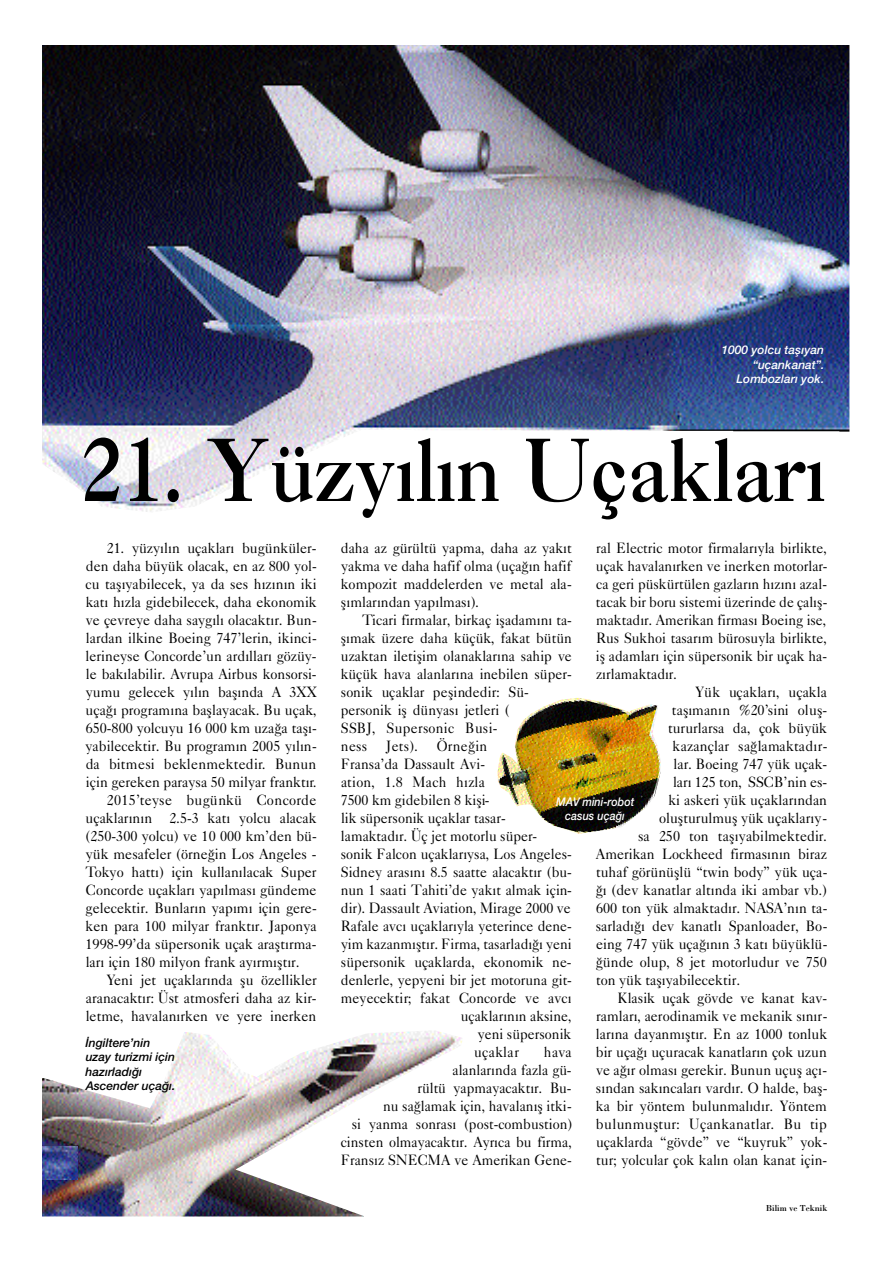
<style>
.page{position:relative;width:893px;height:1263px;background:#fff}
.page>*{position:absolute;margin:0;border:0;box-sizing:border-box;transform-origin:0 0}
.t1{font:85.5px "Caslon Three";color:#000;scale:.85 1}
.t2{font:15px/18px "Caslon Five Forty";color:#000;text-align:justify;scale:.94 1}
.t3{font:15px/18px "Caslon Five Forty";color:#000;scale:.93 1}
.t4{font:15px "Caslon Five Forty";letter-spacing:.02em;color:#000;scale:.94 1}
.t5{font:15px "Caslon Five Forty";letter-spacing:.025em;color:#000;scale:.93 1}
.t6{font:italic 500 12px/14.4px "Helvetica Neue";color:#000}
.t7{font:italic 500 12px/14.4px "Helvetica Neue";color:#fff;text-align:right}
.t8{font:italic 500 12px/14.7px "Helvetica Neue";color:#fff;text-align:center;scale:.9 1}
.t9{font:9px "Bodoni";color:#000}
</style>
<div class="page">
<img style="left:42px;top:45px;width:807px;height:467px">
<img style="left:497px;top:698px;width:163px;height:136px">
<img style="left:42px;top:1031px;width:420px;height:185px">
<img style="left:42px;top:1147px;width:36px;height:32px">
<p class="t7" style="left:721px;top:344px;width:105px">1000 yolcu taşıyan “uçankanat”.<br>Lombozları yok.</p>
<h1 class="t1" style="left:82px;top:438px;width:876px">21. Yüzyılın Uçakları</h1>
<p class="t2" style="left:107px;top:540px;width:225px">21. yüzyılın uçakları bugünküler-</p>
<p class="t2" style="left:86px;top:558px;width:247px">den daha büyük olacak, en az 800 yol-</p>
<p class="t2" style="left:86px;top:576px;width:247px">cu taşıyabilecek, ya da ses hızının iki</p>
<p class="t2" style="left:86px;top:594px;width:247px">katı hızla gidebilecek, daha ekonomik</p>
<p class="t2" style="left:86px;top:612px;width:247px">ve çevreye daha saygılı olacaktır. Bun-</p>
<p class="t2" style="left:86px;top:630px;width:247px">lardan ilkine Boeing 747’lerin, ikinci-</p>
<p class="t2" style="left:86px;top:648px;width:247px">lerineyse Concorde’un ardılları gözüy-</p>
<p class="t2" style="left:86px;top:666px;width:247px">le bakılabilir. Avrupa Airbus konsorsi-</p>
<p class="t2" style="left:86px;top:684px;width:247px">yumu gelecek yılın başında A 3XX</p>
<p class="t2" style="left:86px;top:702px;width:247px">uçağı programına başlayacak. Bu uçak,</p>
<p class="t2" style="left:86px;top:720px;width:247px">650-800 yolcuyu 16 000 km uzağa taşı-</p>
<p class="t2" style="left:86px;top:738px;width:247px">yabilecektir. Bu programın 2005 yılın-</p>
<p class="t2" style="left:86px;top:756px;width:247px">da bitmesi beklenmektedir. Bunun</p>
<p class="t2" style="left:86px;top:774px;width:247px">için gereken paraysa 50 milyar franktır.</p>
<p class="t2" style="left:107px;top:792px;width:224px">2 0 1 5 ’teyse bugünkü Concord e</p>
<p class="t2" style="left:86px;top:810px;width:247px">uçaklarının 2.5-3 katı yolcu alacak</p>
<p class="t2" style="left:86px;top:828px;width:247px">(250-300 yolcu) ve 10 000 km’den bü-</p>
<p class="t2" style="left:86px;top:846px;width:247px">yük mesafeler (örneğin Los Angeles -</p>
<p class="t2" style="left:86px;top:864px;width:247px">Tokyo hattı) için kullanılacak Super</p>
<p class="t2" style="left:86px;top:882px;width:247px">Concorde uçakları yapılması gündeme</p>
<p class="t2" style="left:86px;top:900px;width:247px">gelecektir. Bunların yapımı için gere-</p>
<p class="t2" style="left:86px;top:918px;width:247px">ken para 100 milyar franktır. Japonya</p>
<p class="t2" style="left:86px;top:936px;width:247px">1998-99’da süpersonik uçak araştırma-</p>
<p class="t2" style="left:86px;top:954px;width:229px">ları için 180 milyon frank ayırmıştır.</p>
<p class="t2" style="left:107px;top:972px;width:225px">Yeni jet uçaklarında şu özellikler</p>
<p class="t2" style="left:86px;top:990px;width:247px">aranacaktır: Üst atmosferi daha az kir-</p>
<p class="t2" style="left:86px;top:1008px;width:247px">letme, havalanırken ve yere inerken</p>
<p class="t6" style="left:86px;top:1037px;width:91px">İngiltere’nin uzay turizmi için hazırladığı<br>Ascender uçağı.</p>
<p class="t2" style="left:341px;top:540px;width:247px">daha az gürültü yapma, daha az yakıt yakma ve daha hafif olma (uçağın hafif kompozit maddelerden ve metal ala&shy;şımlarından yapılması).</p>
<p class="t3" style="left:341px;top:612px;width:250px;text-indent:21px">Ticari firmalar, birkaç işadamını ta&shy;şımak üzere daha küçük, fakat bütün uzaktan iletişim olanaklarına sahip ve küçük hava alanlarına inebilen süper&shy;sonik uçaklar peşindedir: Sü&shy;personik iş dünyası jetleri (<br>SSBJ, Supersonic Busi-<br>ness</p>
<p class="t3" style="left:596px;top:540px;width:250px">ral Electric motor firmalarıyla birlikte,</p>
<p class="t3" style="left:596px;top:558px;width:250px">uçak havalanırken ve inerken motorlar-</p>
<p class="t3" style="left:596px;top:576px;width:250px">ca geri püskürtülen gazların hızını azal-</p>
<p class="t3" style="left:596px;top:594px;width:250px">tacak bir boru sistemi üzerinde de çalış-</p>
<p class="t3" style="left:596px;top:612px;width:249px">maktadır. Amerikan firması Boeing ise,</p>
<p class="t3" style="left:596px;top:630px;width:250px">Rus Sukhoi tasarım bürosuyla birlikte,</p>
<p class="t3" style="left:596px;top:648px;width:250px">iş adamları için süpersonik bir uçak ha-</p>
<p class="t3" style="left:596px;top:666px;width:88px">zırlamaktadır.</p>
<p class="t2" style="left:695px;top:684px;width:141px">Yük uçakları, uçakla</p>
<p class="t2" style="left:671px;top:702px;width:167px">taşımanın %20’sini oluş-</p>
<p class="t2" style="left:668px;top:720px;width:171px">tururlarsa da, çok büyük</p>
<p class="t2" style="left:672px;top:738px;width:166px">kazançlar sağlamaktadır-</p>
<p class="t2" style="left:673px;top:756px;width:165px">lar. Boeing 747 yük uçak-</p>
<p class="t2" style="left:673px;top:774px;width:165px">ları 125 ton, SSCB’nin es-</p>
<p class="t2" style="left:668px;top:792px;width:170px">ki askeri yük uçaklarından</p>
<p class="t2" style="left:659px;top:810px;width:180px">oluşturulmuş yük uçaklarıy-</p>
<p class="t2" style="left:638px;top:828px;width:202px">sa 250 ton taşıyabilmektedir.</p>
<p class="t2" style="left:596px;top:846px;width:247px">Amerikan Lockheed firmasının biraz</p>
<p class="t2" style="left:596px;top:864px;width:248px">tuhaf görünüşlü “twin body” yük uça-</p>
<p class="t2" style="left:596px;top:882px;width:247px">ğı (dev kanatlar altında iki ambar vb.)</p>
<p class="t2" style="left:596px;top:900px;width:248px">600 ton yük almaktadır. NASA’nın ta-</p>
<p class="t2" style="left:595px;top:918px;width:248px">sarladığı dev kanatlı Spanloader, Bo-</p>
<p class="t2" style="left:596px;top:936px;width:248px">eing 747 yük uçağının 3 katı büyüklü-</p>
<p class="t2" style="left:596px;top:954px;width:247px">ğünde olup, 8 jet motorludur ve 750</p>
<p class="t2" style="left:596px;top:972px;width:155px">ton yük taşıyabilecektir.</p>
<p class="t2" style="left:617px;top:990px;width:225px">Klasik uçak gövde ve kanat kav-</p>
<p class="t2" style="left:596px;top:1008px;width:248px">ramları, aerodinamik ve mekanik sınır-</p>
<p class="t2" style="left:596px;top:1026px;width:247px">larına dayanmıştır. En az 1000 tonluk</p>
<p class="t2" style="left:596px;top:1044px;width:247px">bir uçağı uçuracak kanatların çok uzun</p>
<p class="t2" style="left:596px;top:1062px;width:247px">ve ağır olması gerekir. Bunun uçuş açı-</p>
<p class="t2" style="left:596px;top:1080px;width:248px">sından sakıncaları vardır. O halde, baş-</p>
<p class="t2" style="left:596px;top:1098px;width:247px">ka bir yöntem bulunmalıdır. Yöntem</p>
<p class="t4" style="left:596px;top:1119px;width:247px">bulunmuştur: Uçankanatlar. Bu tip</p>
<p class="t2" style="left:596px;top:1134px;width:248px">uçaklarda “gövde” ve “kuyruk” yok-</p>
<p class="t2" style="left:596px;top:1152px;width:247px">tur; yolcular çok kalın olan kanat için-</p>
<p class="t9" style="left:766px;top:1204px;width:63px">Bilim ve Teknik</p>
<p class="t3" style="left:386px;top:738px;width:36px">Jets).</p>
<p class="t3" style="left:437px;top:738px;width:56px">Örn e ğ i n</p>
<p class="t3" style="left:341px;top:756px;width:156px">Fransa’da Dassault Avi-</p>
<p class="t3" style="left:341px;top:774px;width:156px">ation, 1.8 Mach hızla</p>
<p class="t3" style="left:341px;top:792px;width:162px">7500 km gidebilen 8 kişi-</p>
<p class="t3" style="left:341px;top:810px;width:179px">lik süpersonik uçaklar tasar-</p>
<p class="t3" style="left:341px;top:828px;width:212px">lamaktadır. Üç jet motorlu süper-</p>
<p class="t3" style="left:341px;top:846px;width:250px">sonik Falcon uçaklarıysa, Los Angeles-</p>
<p class="t3" style="left:341px;top:864px;width:250px">Sidney arasını 8.5 saatte alacaktır (bu-</p>
<p class="t3" style="left:341px;top:882px;width:250px">nun 1 saati Tahiti’de yakıt almak için-</p>
<p class="t3" style="left:341px;top:900px;width:249px">dir). Dassault Aviation, Mirage 2000 ve</p>
<p class="t3" style="left:341px;top:918px;width:250px">Rafale avcı uçaklarıyla yeterince dene-</p>
<p class="t3" style="left:341px;top:936px;width:250px">yim kazanmıştır. Firma, tasarladığı yeni</p>
<p class="t3" style="left:341px;top:954px;width:249px">süpersonik uçaklarda, ekonomik ne-</p>
<p class="t3" style="left:341px;top:972px;width:250px">denlerle, yepyeni bir jet motoruna git-</p>
<p class="t3" style="left:341px;top:990px;width:250px">meyecektir; fakat Concorde ve avcı</p>
<p class="t3" style="left:461px;top:1008px;width:121px">uçaklarının aksine,</p>
<p class="t3" style="left:478px;top:1026px;width:102px">yeni süpersonik</p>
<p class="t5" style="left:474px;top:1047px;width:50px">uçaklar</p>
<p class="t8" style="left:556px;top:795px;width:88px">MAV mini-robot casus uçağı</p>
<p class="t3" style="left:341px;top:1044px;width:250px;text-align:right">hava<br>alanlarında fazla gü-<br>rültü yapmayacaktır. Bu-<br>nu sağlamak için, havalanış itki-<br>si yanma sonrası (post-combustion) cinsten olmayacaktır. Ayrıca bu firma,<br>Fransız SNECMA ve Amerikan Gene-</p>
</div>
